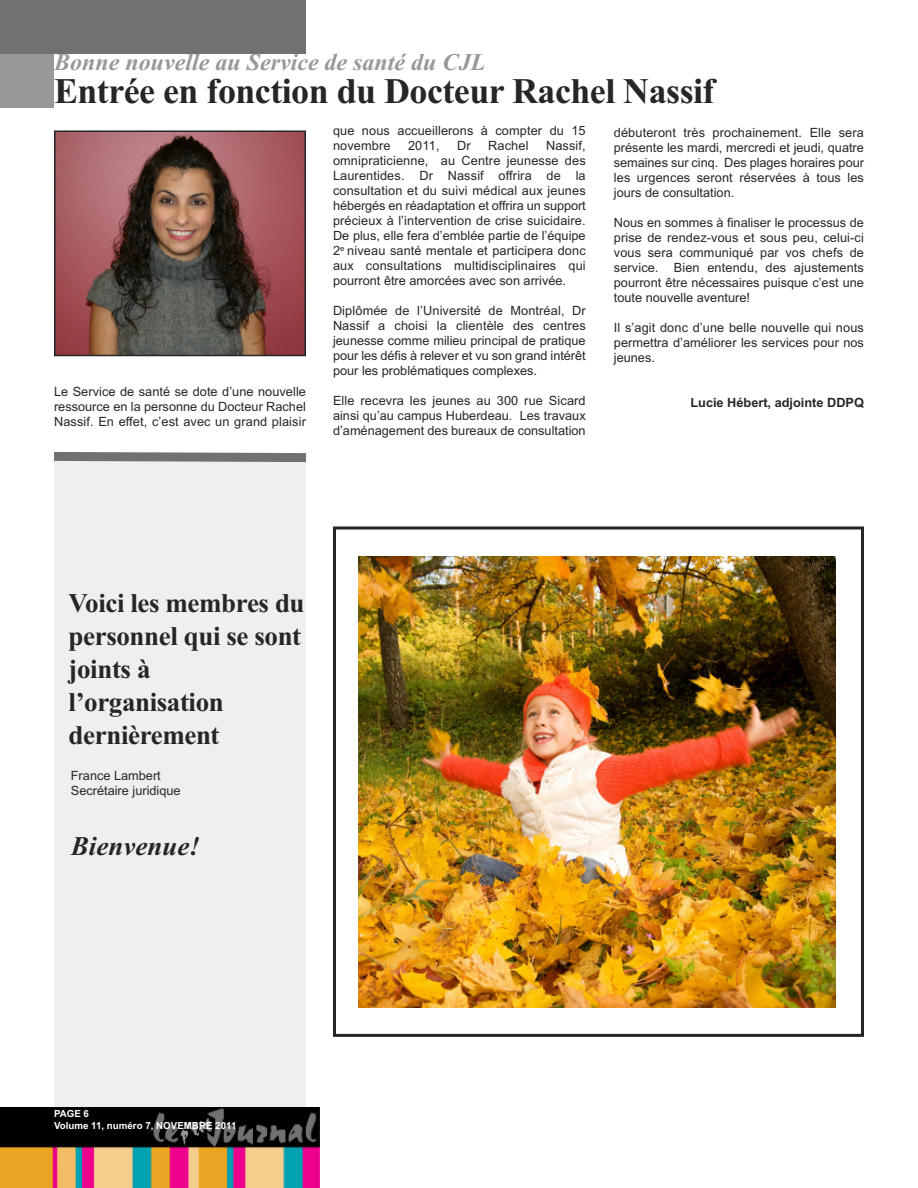
<style>
.page{position:relative;width:918px;height:1188px;background:#fff}
.page>*{position:absolute;margin:0;border:0;box-sizing:border-box;transform-origin:0 0}
.t1{font:700 36px "Times New Roman";letter-spacing:-.015em;color:#272627}
.t2{font:700 27px/33px "Times New Roman";letter-spacing:-.015em;color:#272627}
.t3{font:italic 700 27px "Times New Roman";color:#272627}
.t4{font:italic 700 24px "Times New Roman";color:#999898}
.t5{font:12.75px/15px "Arial";color:#272627;text-align:justify}
.t6{font:700 12.75px "Arial";color:#272627}
.t7{font:700 9.75px/11.7px "Arial";color:#fff}
</style>
<div class="page">
<div style="left:333px;top:526px;width:531px;height:511px;border:3px solid #272627"></div>
<div style="left:0;top:0;width:306px;height:54px;background:#727171"></div>
<div style="left:0;top:54px;width:320px;height:54px;background:#999898"></div>
<div style="left:54px;top:461px;width:252px;height:682px;background:#f0eff0"></div>
<svg style="left:54px;top:452px;width:252px;height:10px;background:#7f7e7e"></svg>
<img style="left:0;top:1107px;width:320px;height:81px">
<div style="left:54px;top:54px;width:810px;height:69px;background:#fff"></div>
<img style="left:57px;top:133px;width:246px;height:220px">
<div style="left:54px;top:130px;width:252px;height:226px;border:2px solid #272627"></div>
<img style="left:359px;top:557px;width:477px;height:451px">
<h3 class="t4" style="left:54px;top:48px;width:433px">Bonne nouvelle au Service de santé du CJL</h3>
<h1 class="t1" style="left:54px;top:70px;width:662px">Entrée en fonction du Docteur Rachel Nassif</h1>
<p class="t5" style="left:54px;top:384px;width:254px">Le Service de santé se dote d’une nouvelle ressource en la personne du Docteur Rachel Nassif. En effet, c’est avec un grand plaisir</p>
<p class="t5" style="left:333px;top:123px;width:254px">que nous accueillerons à compter du 15 novembre</p>
<p class="t5" style="left:333px;top:138px;width:254px;text-indent:213px">Nassif, omnipraticienne, au Centre jeunesse des Laurentides. Dr Nassif offrira de la consultation et du suivi médical aux jeunes hébergés en réadaptation et offrira un support précieux à l’intervention de crise suicidaire.<br>De plus, elle fera d’emblée partie de l’équipe 2<sup>e</sup> niveau santé mentale et participera donc aux consultations multidisciplinaires qui pourront être amorcées avec son arrivée.</p>
<p class="t5" style="left:333px;top:303px;width:254px">Diplômée de l’Université de Montréal, Dr Nassif a choisi la clientèle des centres jeunesse comme milieu principal de pratique pour les défis à relever et vu son grand intérêt pour les problématiques complexes.</p>
<p class="t5" style="left:333px;top:393px;width:254px">Elle recevra les jeunes au 300 rue Sicard ainsi qu’au campus Huberdeau. Les travaux d’aménagement des bureaux de consultation</p>
<p class="t5" style="left:408px;top:138px;width:33px">2011,</p>
<p class="t5" style="left:457px;top:138px;width:15px">Dr</p>
<p class="t5" style="left:488px;top:138px;width:42px">Rachel</p>
<p class="t5" style="left:614px;top:125px;width:252px">débuteront très prochainement. Elle sera présente les mardi, mercredi et jeudi, quatre semaines sur cinq. Des plages horaires pour les urgences seront réservées à tous les jours de consultation.</p>
<p class="t5" style="left:614px;top:215px;width:252px">Nous en sommes à finaliser le processus de prise de rendez-vous et sous peu, celui-ci vous sera communiqué par vos chefs de service. Bien entendu, des ajustements pourront être nécessaires puisque c’est une toute nouvelle aventure!</p>
<p class="t5" style="left:614px;top:320px;width:252px">Il s’agit donc d’une belle nouvelle qui nous permettra d’améliorer les services pour nos jeunes.</p>
<p class="t6" style="left:690px;top:395px;width:175px">Lucie Hébert, adjointe DDPQ</p>
<h2 class="t2" style="left:69px;top:586px;width:238px">Voici les membres du personnel qui se sont joints à l’organisation dernièrement</h2>
<p class="t5" style="left:71px;top:767px;width:111px">France Lambert<br>Secrétaire juridique</p>
<h2 class="t3" style="left:71px;top:830px;width:130px">Bienvenue!</h2>
<p class="t7" style="left:54px;top:1108px;width:184px">PAGE 6<br>Volume 11, numéro 7, NOVEMBRE 2011</p>
</div>
